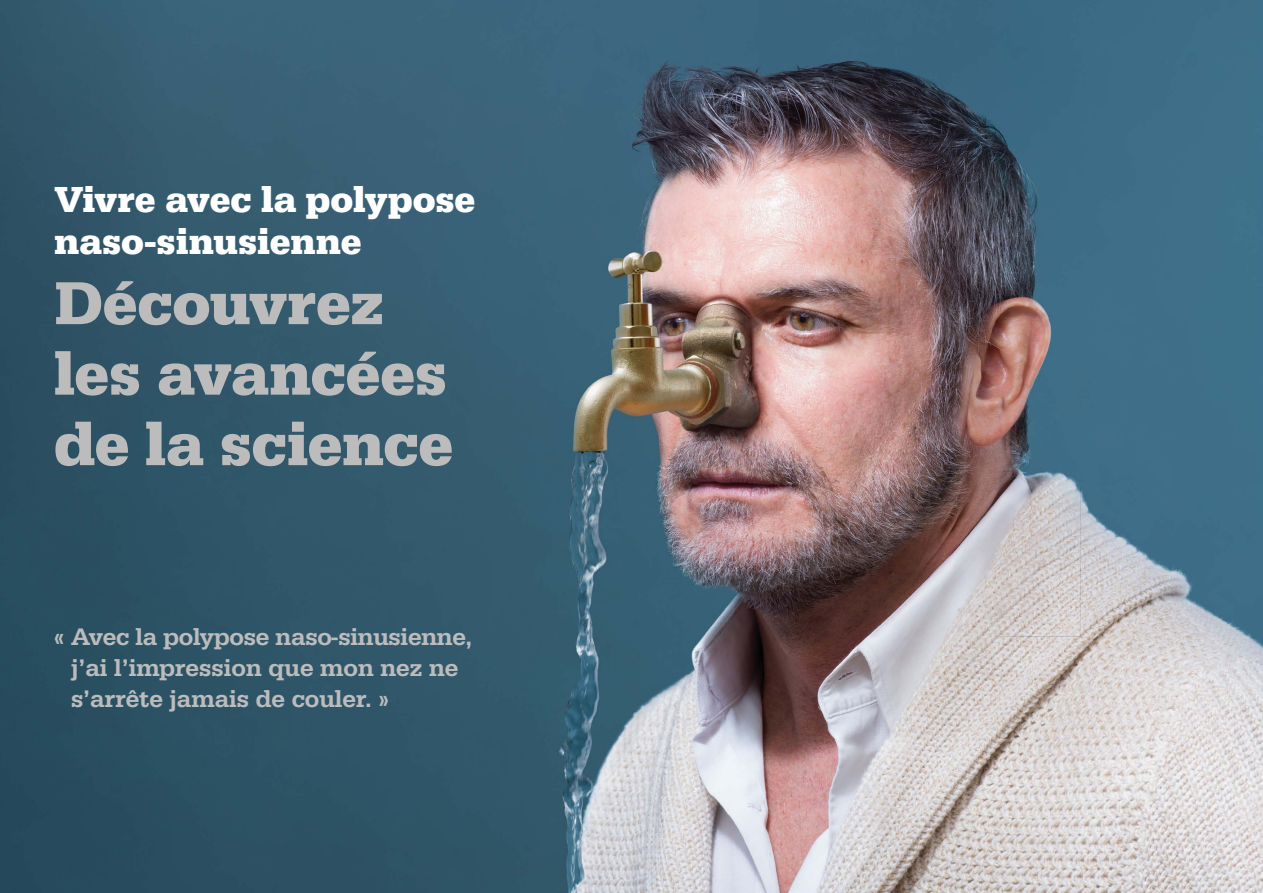
<style>
.page{position:relative;width:1263px;height:893px;background:#fff}
.page>*{position:absolute;margin:0;border:0;box-sizing:border-box;transform-origin:0 0}
.t1{font:700 62.7px/70.5px "Serifa";letter-spacing:-.005em;color:#bcbcbc}
.t2{font:700 37.5px/42px "Serifa";letter-spacing:-.005em;color:#fff}
.t3{font:500 24.75px/31px "Serifa";color:#bcbcbc}
</style>
<div class="page">
<img style="left:0;top:0;width:1263px;height:893px">
<h2 class="t2" style="left:54px;top:178px;width:423px">Vivre avec la polypose naso-sinusienne</h2>
<h1 class="t1" style="left:54px;top:268px;width:401px">Découvrez les avancées de la science</h1>
<p class="t3" style="left:71px;top:621px;width:402px;text-indent:-17px">« Avec la polypose naso-sinusienne, j’ai l’impression que mon nez ne s’arrête jamais de couler. »</p>
</div>
